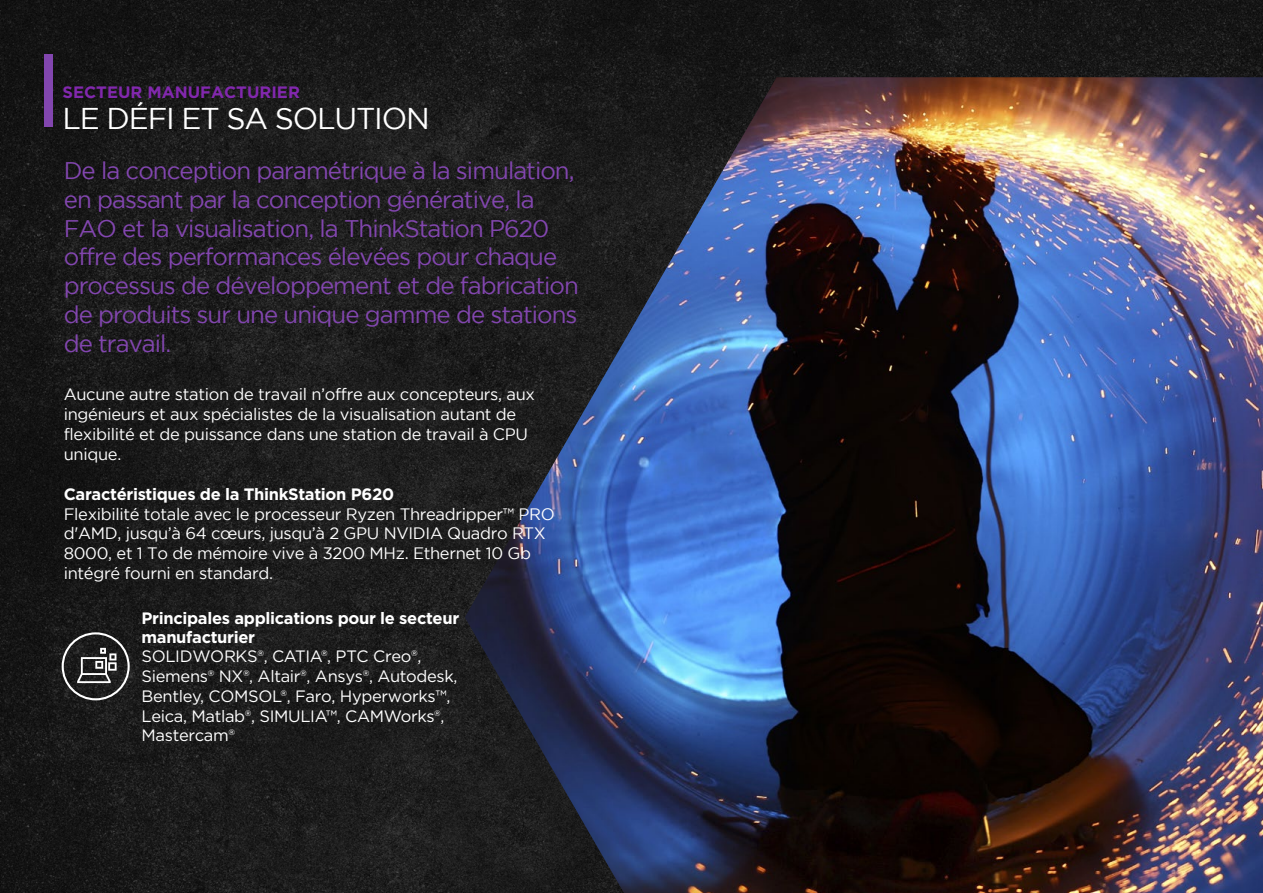
<style>
.page{position:relative;width:1263px;height:893px;background:#fff}
.page>*{position:absolute;margin:0;border:0;box-sizing:border-box;transform-origin:0 0}
.t1{font:30px "Gotham";letter-spacing:-.04em;color:#fff}
.t2{font:24px/28.8px "Gotham";letter-spacing:-.04em;color:#8246af}
.t3{font:16.5px/19.8px "Gotham";letter-spacing:-.02em;color:#fff}
.t4{font:700 16.5px/19.6px "Gotham";letter-spacing:-.02em;color:#fff}
.t5{font:700 16.5px "Gotham";color:#8228ae}
</style>
<div class="page">
<img style="left:0;top:0;width:1263px;height:893px">
<img style="left:465px;top:77px;width:798px;height:816px">
<svg style="left:62px;top:632px;width:68px;height:68px;background:#444"></svg>
<div style="left:45px;top:55px;width:8px;height:72px;background:#8246af"></div>
<p class="t5" style="left:63px;top:83px;width:239px">SECTEUR MANUFACTURIER</p>
<h1 class="t1" style="left:63px;top:102px;width:369px">LE DÉFI ET SA SOLUTION</h1>
<p class="t2" style="left:64px;top:156px;width:517px">De la conception paramétrique à la simulation, en passant par la conception générative, la FAO et la visualisation, la ThinkStation P620 offre des performances élevées pour chaque processus de développement et de fabrication de produits sur une unique gamme de stations de travail.</p>
<p class="t3" style="left:64px;top:384px;width:473px">Aucune autre station de travail n’offre aux concepteurs, aux ingénieurs et aux spécialistes de la visualisation autant de flexibilité et de puissance dans une station de travail à CPU unique.</p>
<p class="t4" style="left:64px;top:483px;width:332px">Caractéristiques de la ThinkStation P620</p>
<p class="t3" style="left:64px;top:504px;width:493px">Flexibilité totale avec le processeur Ryzen Threadripper™ PRO d'AMD, jusqu’à 64 cœurs, jusqu’à 2 GPU NVIDIA Quadro RTX 8000, et 1 To de mémoire vive à 3200 MHz. Ethernet 10 Gb intégré fourni en standard.</p>
<p class="t4" style="left:142px;top:607px;width:319px">Principales applications pour le secteur manufacturier</p>
<p class="t3" style="left:142px;top:646px;width:318px">SOLIDWORKS®, CATIA®, PTC Creo®, Siemens® NX®, Altair®, Ansys®, Autodesk, Bentley, COMSOL®, Faro, Hyperworks™, Leica, Matlab®, SIMULIA™, CAMWorks®, Mastercam®</p>
</div>
